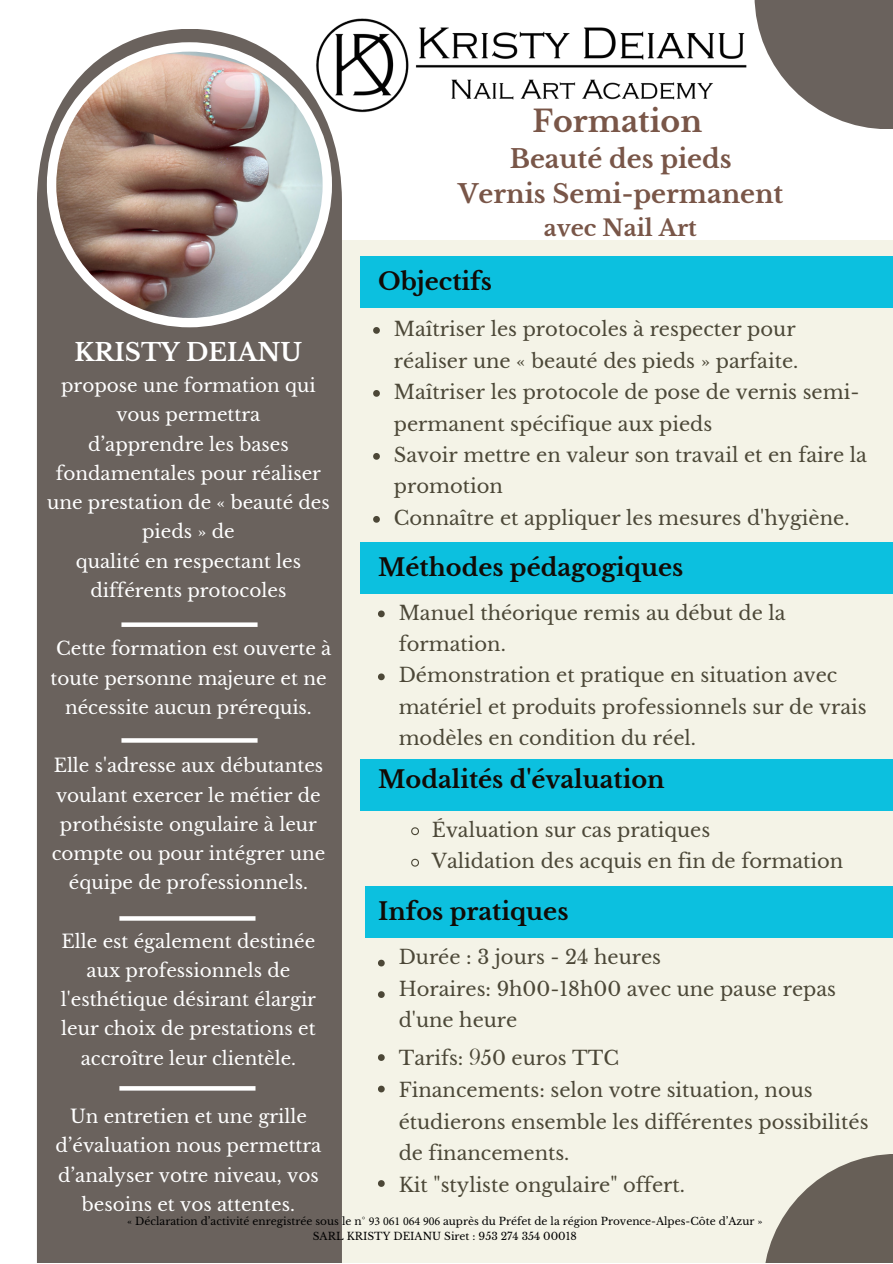
<style>
.page{position:relative;width:893px;height:1264px;background:#fff}
.page>*{position:absolute;margin:0;border:0;box-sizing:border-box;transform-origin:0 0}
.t1{font:700 30px "Libre Baskerville";color:#795648}
.t2{font:700 25.5px "Libre Baskerville";color:#795648}
.t3{font:700 24.3px "Libre Baskerville";color:#fff}
.t4{font:700 24px "Libre Baskerville";color:#110b06}
.t5{font:700 22.5px "Libre Baskerville";color:#795648}
.t6{font:19.5px/31.5px "Libre Baskerville";color:#110b06}
.t7{font:18.3px/29.2px "Libre Baskerville";color:#fff;text-align:center}
.t8{font:10.5px/14.5px "Libre Baskerville";color:#000;text-align:center}
.s1{font-family:"Bask Old Face";font-size:24px}
.s2{font-family:"Minion Pro";font-size:12px}
</style>
<div class="page">
<div style="left:37px;top:29px;width:305px;height:1233px;background:#6a625d"></div>
<div style="left:342px;top:241px;width:550px;height:1021px;background:#f4f3e7"></div>
<svg style="left:765px;top:1154px;width:127px;height:108px;fill:#675f57"></svg>
<div style="left:361px;top:542px;width:531px;height:51px;background:#0cc0df"></div>
<div style="left:365px;top:886px;width:527px;height:51px;background:#0cc0df"></div>
<svg style="left:754px;top:0;width:138px;height:129px;background:#7a736f"></svg>
<div style="left:47px;top:42px;width:285px;height:285px;background:#fff;border-radius:50%"></div>
<img style="left:56px;top:52px;width:266px;height:266px;border-radius:50%">
<div style="left:361px;top:759px;width:531px;height:51px;background:#0cc0df"></div>
<div style="left:121px;top:622px;width:136px;height:5px;background:#fff"></div>
<svg style="left:121px;top:738px;width:136px;height:4px"></svg>
<div style="left:361px;top:256px;width:531px;height:52px;background:#0cc0df"></div>
<img style="left:280px;top:13px;width:523px;height:104px">
<svg style="left:119px;top:916px;width:136px;height:4px"></svg>
<svg style="left:119px;top:1086px;width:136px;height:4px"></svg>
<p class="t1" style="left:532px;top:103px;width:171px">Formation</p>
<p class="t2" style="left:509px;top:143px;width:223px">Beauté des pieds</p>
<p class="t2" style="left:458px;top:178px;width:327px">Vernis Semi-permanent</p>
<p class="t5" style="left:544px;top:214px;width:154px">avec Nail Art</p>
<p class="t3" style="left:74px;top:337px;width:229px">KRISTY DEIANU</p>
<p class="t7" style="left:61px;top:371px;width:256px">propose une formation qui vous permettra</p>
<p class="t7" style="left:47px;top:429px;width:284px">d’apprendre les bases fondamentales pour réaliser une prestation de « beauté des pieds » de</p>
<p class="t7" style="left:76px;top:546px;width:227px">qualité en respectant les différents protocoles</p>
<p class="t7" style="left:50px;top:634px;width:282px">Cette formation est ouverte à toute personne majeure et ne nécessite aucun prérequis.</p>
<p class="t7" style="left:52px;top:751px;width:275px">Elle s'adresse aux débutantes voulant exercer le métier de prothésiste ongulaire à leur compte ou pour intégrer une équipe de professionnels.</p>
<p class="t7" style="left:61px;top:926px;width:256px">Elle est également destinée aux professionnels de l'esthétique désirant élargir leur choix de prestations et accroître leur clientèle.</p>
<p class="t7" style="left:55px;top:1102px;width:267px">Un entretien et une grille d’évaluation nous permettra d’analyser votre niveau, vos besoins et vos attentes.</p>
<p class="t4" style="left:378px;top:267px;width:115px">Objectifs</p>
<p class="t6" style="left:394px;top:313px;width:406px">Maîtriser les protocoles à respecter pour réaliser une « beauté des pieds » parfaite.</p>
<p class="t6" style="left:394px;top:376px;width:467px">Maîtriser les protocole de pose de vernis semi&shy;permanent spécifique aux pieds</p>
<p class="t6" style="left:394px;top:439px;width:474px">Savoir mettre en valeur son travail et en faire la promotion</p>
<p class="t6" style="left:394px;top:502px;width:457px">Connaître et appliquer les mesures d'hygiène.</p>
<p class="t4" style="left:378px;top:553px;width:307px">Méthodes pédagogiques</p>
<p class="t6" style="left:398px;top:597px;width:388px">Manuel théorique remis au début de la formation.</p>
<p class="t6" style="left:398px;top:660px;width:469px">Démonstration et pratique en situation avec matériel et produits professionnels sur de vrais modèles en condition du réel.</p>
<p class="t4" style="left:378px;top:764px;width:288px">Modalités d'évaluation</p>
<p class="t6" style="left:432px;top:814px;width:280px">Évaluation sur cas pratiques</p>
<p class="t6" style="left:432px;top:845px;width:413px">Validation des acquis en fin de formation</p>
<p class="t4" style="left:378px;top:897px;width:192px">Infos pratiques</p>
<p class="t6" style="left:398px;top:941px;width:439px">Durée : 3 jours - 24 heures<br>Horaires: 9h00-18h00 avec une pause repas d'une heure</p>
<p class="t6" style="left:398px;top:1042px;width:471px">Tarifs: <span class="s1">9</span>50 euros TTC<br>Financements: selon votre situation, nous étudierons ensemble les différentes possibilités de financements.<br>Kit "styliste ongulaire" offert.</p>
<p class="t8" style="left:127px;top:1214px;width:637px">« Déclaration d’activité enregistrée sous le n° <span class="s2">93 061 064 906</span> auprès du Préfet de la région Provence-Alpes-Côte d’Azur »<br>SARL KRISTY DEIANU Siret : 953 274 354 00018</p>
</div>
